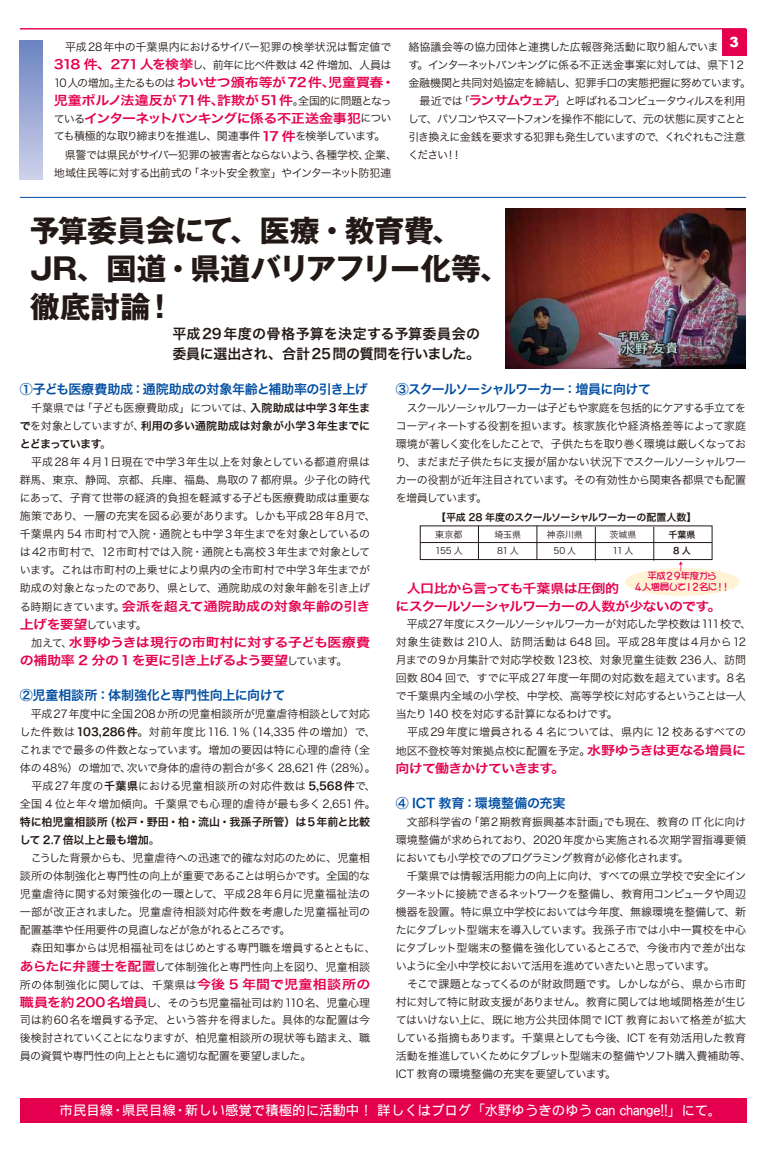
<style>
.page{position:relative;width:766px;height:1151px;background:#fff}
.page>*{position:absolute;margin:0;border:0;box-sizing:border-box;transform-origin:0 0}
.t1{font:700 30px/38px "Gothic MB101 Pro";letter-spacing:-.015em;color:#221815}
.t2{font:14px/20px "Hira Kaku Pro W6";letter-spacing:-.01em;color:#221815}
.t3{font:900 14px "Arial";color:#fff}
.t4{font:13.4px "DF Gothic P W5 90 pv RKSJ H";color:#fff}
.t5{font:13px "Hira Kaku Pro W6";letter-spacing:-.035em;color:#004ea2}
.t6{font:13px "Hira Kaku Pro W6";letter-spacing:-.055em;color:#004ea2}
.t7{font:13px "Hira Kaku Pro W6";letter-spacing:-.005em;color:#004ea2}
.t8{font:12.6px/18px "Hira Kaku Pro W6";letter-spacing:-.02em;color:#e5004f;scale:1.11 1}
.t9{font:12.6px/18px "Hira Kaku Pro W6";letter-spacing:-.065em;color:#e5004f;scale:1.11 1}
.t10{font:12.6px/18px "Hira Kaku Pro W6";letter-spacing:-.04em;color:#e5004f;scale:1.11 1}
.t11{font:12.6px "Hira Kaku Pro W6";letter-spacing:-.01em;color:#e5004f;scale:1.11 1}
.t12{font:11px/18px "Hira Kaku Pro W3";letter-spacing:-.025em;color:#221815}
.t13{font:11px/18.2px "Hira Kaku Pro W3";letter-spacing:-.045em;color:#221815}
.t14{font:11px/18.2px "Hira Kaku Pro W3";letter-spacing:-.055em;color:#221815}
.t15{font:11px/18px "Hira Kaku Pro W6";letter-spacing:-.005em;color:#221815}
.t16{font:11px "Hira Kaku Pro W3";letter-spacing:-.05em;color:#221815}
.t17{font:900 11px "Gothic MB101 Pro";color:#e5004f}
.t18{font:10px "Hira Kaku Pro W6";letter-spacing:-.04em;color:#221815}
.t19{font:9px "Hira Kaku Pro W3";color:#221815}
.t20{font:9px/11px "HG Soei Marupoptai";letter-spacing:-.055em;color:#e5004f;text-align:center}
.t21{font:9px "Hira Kaku Pro W6";color:#221815}
.s1{font-family:"Hira Kaku Pro W6";font-size:12.6px;color:#e5004f}
.s2{font-family:"Hira Kaku Pro W3";font-size:11px;color:#221815}
.s3{font-family:"Hira Kaku Pro W6"}
.s4{font-family:"Hira Kaku Pro W3"}
</style>
<div class="page">
<div style="left:624px;top:568px;width:115px;height:28px;background:#fff3d4;border-radius:50%"></div>
<div style="left:20px;top:1098px;width:726px;height:25px;background:#e5004f"></div>
<hr style="left:20px;top:28px;width:726px;height:2px;background:#e5004f">
<div style="left:721px;top:29px;width:25px;height:26px;background:#e5004f"></div>
<div style="left:20px;top:40px;width:23px;height:139px;background:linear-gradient(to bottom,#6c83c1,#ced1ea)"></div>
<div style="left:420px;top:525px;width:292px;height:35px;border:1px solid #221815"></div>
<hr style="left:420px;top:542px;width:291px;height:1px;background:#221815">
<hr style="left:478px;top:525px;width:1px;height:34px;background:#221815">
<hr style="left:536px;top:525px;width:1px;height:34px;background:#221815">
<hr style="left:595px;top:527px;width:1px;height:34px;background:#221815">
<hr style="left:653px;top:527px;width:1px;height:34px;background:#221815">
<img style="left:506px;top:209px;width:239px;height:159px">
<hr style="left:20px;top:197px;width:726px;height:1px;background:#004ea2">
<p class="t12" style="left:54px;top:37px;width:339px">　平成28年中の千葉県内におけるサイバー犯罪の検挙状況は暫定値で</p>
<p class="t3" style="left:729px;top:34px;width:11px">3</p>
<p class="t12" style="left:54px;top:56px;width:339px"><span class="s1">318 件、271人を検挙</span>し、前年に比べ件数は 42 件増加、人員は</p>
<p class="t8" style="left:54px;top:73px;width:309px"><span class="s2">10人の増加。主たるものは</span>わいせつ頒布等が72件、児童買春・児童ポルノ法違反が71件、詐欺が51件<span class="s2">。全国的に問題となっている</span>インターネットバンキングに係る不正送金事犯<span class="s2">につい</span></p>
<p class="t14" style="left:54px;top:126px;width:345px">ても積極的な取り締まりを推進し、関連事件 <span class="s1">17 件</span>を検挙しています。　県警では県民がサイバー犯罪の被害者とならないよう、各種学校、企業、地域住民等に対する出前式の「ネット安全教室」やインターネット防犯連</p>
<p class="t13" style="left:408px;top:37px;width:344px">絡協議会等の協力団体と連携した広報啓発活動に取り組んでいま<br>す。インターネットバンキングに係る不正送金事案に対しては、県下１２金融機関と共同対処協定を締結し、犯罪手口の実態把握に努めています。　最近では「<span class="s1">ランサムウェア</span>」と呼ばれるコンピュータウィルスを利用</p>
<p class="t12" style="left:408px;top:109px;width:339px;text-align:justify">して、パソコンやスマートフォンを操作不能にして、元の状態に戻すことと引き換えに金銭を要求する犯罪も発生していますので、くれぐれもご注意ください！！</p>
<h1 class="t1" style="left:30px;top:208px;width:481px">予算委員会にて、医療・教育費、<br>JR、国道・県道バリアフリー化等、徹底討論！</h1>
<p class="t2" style="left:172px;top:323px;width:309px">平成29年度の骨格予算を決定する予算委員会の委員に選出され、合計25問の質問を行いました。</p>
<p class="t5" style="left:20px;top:377px;width:349px">①子ども医療費助成：通院助成の対象年齢と補助率の引き上げ</p>
<p class="t16" style="left:20px;top:398px;width:352px">　千葉県では「子ども医療費助成」については、<span class="s3">入院助成は中学3年生ま</span></p>
<p class="t15" style="left:20px;top:416px;width:352px">で<span class="s4">を対象としていますが、</span>利用の多い通院助成は対象が小学3年生までにとどまっています<span class="s4">。</span></p>
<p class="t12" style="left:20px;top:452px;width:357px">　平成28年４月１日現在で中学3年生以上を対象としている都道府県は群馬、東京、静岡、京都、兵庫、福島、鳥取の 7 都府県。少子化の時代にあって、子育て世帯の経済的負担を軽減する子ども医療費助成は重要な施策であり、一層の充実を図る必要があります。しかも平成28年8月で、千葉県内 54 市町村で入院・通院とも中学3年生までを対象としているのは42市町村で、12市町村では入院・通院とも高校３年生まで対象としています。これは市町村の上乗せにより県内の全市町村で中学3年生までが助成の対象となったのであり、県として、通院助成の対象年齢を引き上げ</p>
<p class="t11" style="left:20px;top:594px;width:317px"><span class="s2">る時期にきています。</span>会派を超えて通院助成の対象年齢の引き</p>
<p class="t12" style="left:20px;top:615px;width:128px"><span class="s1">上げを要望</span>しています。</p>
<p class="t10" style="left:20px;top:632px;width:317px"><span class="s2">　加えて、</span>水野ゆうきは現行の市町村に対する子ども医療費の補助率 2 分の 1を更に引き上げるよう要望<span class="s2">しています。</span></p>
<p class="t5" style="left:20px;top:683px;width:267px">②児童相談所：体制強化と専門性向上に向けて</p>
<p class="t12" style="left:20px;top:704px;width:357px">　平成27年度中に全国208か所の児童相談所が児童虐待相談として対応した件数は<span class="s3">103,286件</span>。対前年度比 116.１％（14,335 件の増加）で、これまでで最多の件数となっています。増加の要因は特に心理的虐待（全体の48％）の増加で、次いで身体的虐待の割合が多く 28,621件（28％）。　平成27年度の<span class="s3">千葉県</span>における児童相談所の対応件数は <span class="s3">5,568件</span>で、全国 4 位と年々増加傾向。千葉県でも心理的虐待が最も多く2,651件。</p>
<p class="t15" style="left:20px;top:812px;width:352px">特に柏児童相談所（松戸・野田・柏・流山・我孫子所管）は5年前と比較して 2.7 倍以上と最も増加<span class="s4">。</span></p>
<p class="t12" style="left:20px;top:848px;width:357px">　こうした背景からも、児童虐待への迅速で的確な対応のために、児童相談所の体制強化と専門性の向上が重要であることは明らかです。全国的な児童虐待に関する対策強化の一環として、平成28年6月に児童福祉法の一部が改正されました。児童虐待相談対応件数を考慮した児童福祉司の配置基準や任用要件の見直しなどが急がれるところです。<br>　森田知事からは児相福祉司をはじめとする専門職を増員するとともに、<span class="s1">あらたに弁護士を配置</span>して体制強化と専門性向上を図り、児童相談所の体制強化に関しては、千葉県は<span class="s1">今後 5 年間で児童相談所の職員を約200名増員</span>し、そのうち児童福祉司は約110名、児童心理司は約60名を増員する予定、という答弁を得ました。具体的な配置は今後検討されていくことになりますが、柏児童相談所の現状等も踏まえ、職員の資質や専門性の向上とともに適切な配置を要望しました。</p>
<p class="t6" style="left:395px;top:377px;width:257px">③スクールソーシャルワーカー：増員に向けて</p>
<p class="t12" style="left:395px;top:398px;width:352px;text-align:justify">　スクールソーシャルワーカーは子どもや家庭を包括的にケアする手立てをコーディネートする役割を担います。核家族化や経済格差等によって家庭環境が著しく変化をしたことで、子供たちを取り巻く環境は厳しくなっており、まだまだ子供たちに支援が届かない状況下でスクールソーシャルワーカーの役割が近年注目されています。その有効性から関東各都県でも配置を増員しています。</p>
<p class="t18" style="left:436px;top:508px;width:262px">【平成 28 年度のスクールソーシャルワーカーの配置人数】</p>
<p class="t19" style="left:435px;top:527px;width:29px">東京都</p>
<p class="t19" style="left:494px;top:527px;width:28px">埼玉県</p>
<p class="t19" style="left:547px;top:527px;width:37px">神奈川県</p>
<p class="t19" style="left:609px;top:527px;width:29px">茨城県</p>
<p class="t21" style="left:668px;top:527px;width:29px">千葉県</p>
<p class="t19" style="left:435px;top:543px;width:29px">155 人</p>
<p class="t19" style="left:497px;top:543px;width:23px">81人</p>
<p class="t19" style="left:553px;top:543px;width:24px">50人</p>
<p class="t19" style="left:612px;top:543px;width:22px">11人</p>
<p class="t21" style="left:673px;top:543px;width:19px">8人</p>
<p class="t20" style="left:634px;top:571px;width:98px">平成２９年度から<br>４人増員して１２名に！！</p>
<p class="t17" style="left:671px;top:572px;width:12px;rotate:-90deg">→</p>
<p class="t9" style="left:395px;top:578px;width:295px;text-indent:11px">人口比から言っても千葉県は圧倒的<br>にスクールソーシャルワーカーの人数が少ないのです。</p>
<p class="t12" style="left:395px;top:614px;width:357px">　平成27年度にスクールソーシャルワーカーが対応した学校数は111校で、対象生徒数は 210人、訪問活動は 648 回。平成28年度は4月から12月までの9か月集計で対応学校数 123校、対象児童生徒数 236人、訪問回数 804 回で、すでに平成27年度一年間の対応数を超えています。8名で千葉県内全域の小学校、中学校、高等学校に対応するということは一人当たり140 校を対応する計算になるわけです。<br>　平成29年度に増員される 4 名については、県内に 12 校あるすべての地区不登校等対策拠点校に配置を予定。<span class="s1">水野ゆうきは更なる増員に</span></p>
<p class="t9" style="left:395px;top:758px;width:154px">向けて働きかけていきます。</p>
<p class="t7" style="left:395px;top:791px;width:171px">④ ICT 教育：環境整備の充実</p>
<p class="t12" style="left:395px;top:812px;width:357px">　文部科学省の「第２期教育振興基本計画」でも現在、教育の IT 化に向け環境整備が求められており、2020年度から実施される次期学習指導要領においても小学校でのプログラミング教育が必修化されます。<br>　千葉県では情報活用能力の向上に向け、すべての県立学校で安全にインターネットに接続できるネットワークを整備し、教育用コンピュータや周辺機器を設置。特に県立中学校においては今年度、無線環境を整備して、新たにタブレット型端末を導入しています。我孫子市では小中一貫校を中心にタブレット型端末の整備を強化しているところで、今後市内で差が出ないように全小中学校において活用を進めていきたいと思っています。<br>　そこで課題となってくるのが財政問題です。しかしながら、県から市町村に対して特に財政支援がありません。教育に関しては地域間格差が生じてはいけない上に、既に地方公共団体間で ICT 教育において格差が拡大している指摘もあります。千葉県としても今後、ICT を有効活用した教育活動を推進していくためにタブレット型端末の整備やソフト購入費補助等、ICT 教育の環境整備の充実を要望しています。</p>
<p class="t4" style="left:60px;top:1103px;width:663px">市民目線・県民目線・新しい感覚で積極的に活動中！ 詳しくはブログ「水野ゆうきのゆう can change!!」にて。</p>
</div>
